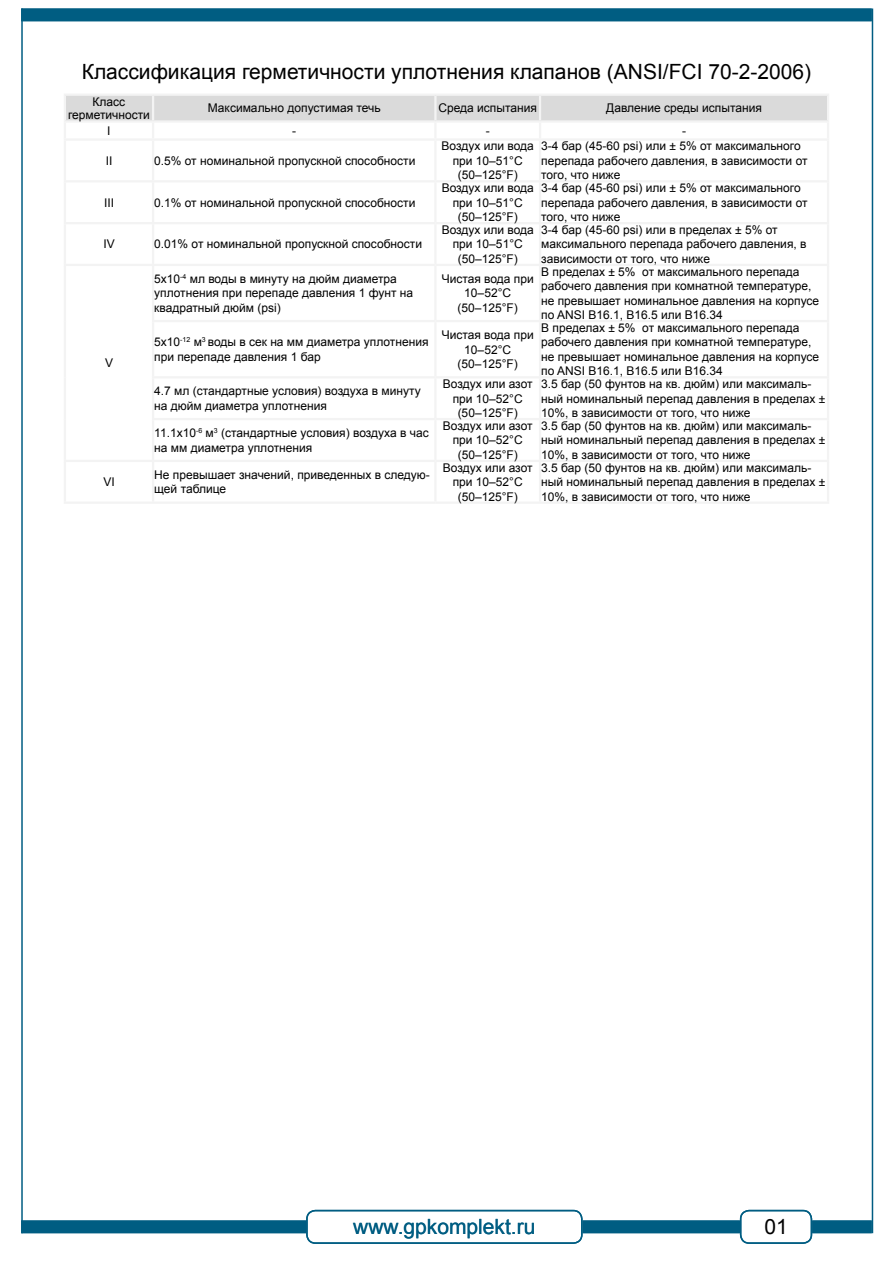
<style>
.page{position:relative;width:893px;height:1263px;background:#fff}
.page>*{position:absolute;margin:0;border:0;box-sizing:border-box;transform-origin:0 0}
.t1{font:21px "Arial";color:#000}
.t2{font:21px "Arial";color:#005d82}
.t3{font:12px/14.4px "Arial";color:#000}
</style>
<div class="page">
<div style="left:21px;top:1220px;width:285px;height:13px;background:#005d82;border:2px solid #005d82"></div>
<div style="left:306px;top:1210px;width:277px;height:34px;border:2px solid #005d82;border-radius:9px"></div>
<div style="left:583px;top:1220px;width:157px;height:13px;background:#005d82;border:2px solid #005d82"></div>
<div style="left:740px;top:1210px;width:72px;height:34px;border:2px solid #005d82;border-radius:9px"></div>
<div style="left:812px;top:1220px;width:60px;height:13px;background:#005d82;border:2px solid #005d82"></div>
<div style="left:21px;top:9px;width:851px;height:12px;background:#005d82"></div>
<hr style="left:872px;top:9px;width:1px;height:1224px;background:#005d82">
<hr style="left:21px;top:9px;width:2px;height:1224px;background:#005d82">
<hr style="left:64px;top:94px;width:89px;height:2px;background:#f3f3f3">
<hr style="left:153px;top:94px;width:282px;height:2px;background:#f3f3f3">
<hr style="left:435px;top:94px;width:105px;height:2px;background:#f3f3f3">
<hr style="left:540px;top:94px;width:289px;height:2px;background:#f3f3f3">
<svg style="left:64px;top:96px;width:765px;height:42px"></svg>
<hr style="left:64px;top:138px;width:89px;height:3px;background:#f3f3f3">
<hr style="left:64px;top:141px;width:2px;height:39px;background:#f3f3f3">
<hr style="left:153px;top:138px;width:282px;height:3px;background:#f3f3f3">
<hr style="left:152px;top:141px;width:2px;height:39px;background:#f3f3f3">
<hr style="left:435px;top:138px;width:105px;height:3px;background:#f3f3f3">
<hr style="left:434px;top:141px;width:3px;height:39px;background:#f3f3f3">
<hr style="left:540px;top:138px;width:289px;height:3px;background:#f3f3f3">
<hr style="left:539px;top:141px;width:2px;height:39px;background:#f3f3f3">
<hr style="left:827px;top:141px;width:2px;height:39px;background:#f3f3f3">
<hr style="left:64px;top:180px;width:89px;height:2px;background:#f3f3f3">
<hr style="left:64px;top:182px;width:2px;height:40px;background:#f3f3f3">
<hr style="left:153px;top:180px;width:282px;height:2px;background:#f3f3f3">
<hr style="left:152px;top:182px;width:2px;height:40px;background:#f3f3f3">
<hr style="left:435px;top:180px;width:105px;height:2px;background:#f3f3f3">
<hr style="left:434px;top:182px;width:3px;height:40px;background:#f3f3f3">
<hr style="left:540px;top:180px;width:289px;height:2px;background:#f3f3f3">
<hr style="left:539px;top:182px;width:2px;height:40px;background:#f3f3f3">
<hr style="left:827px;top:182px;width:2px;height:40px;background:#f3f3f3">
<hr style="left:64px;top:222px;width:89px;height:2px;background:#f3f3f3">
<hr style="left:64px;top:224px;width:2px;height:40px;background:#f3f3f3">
<hr style="left:153px;top:222px;width:282px;height:2px;background:#f3f3f3">
<hr style="left:152px;top:224px;width:2px;height:40px;background:#f3f3f3">
<hr style="left:435px;top:222px;width:105px;height:2px;background:#f3f3f3">
<hr style="left:434px;top:224px;width:3px;height:40px;background:#f3f3f3">
<hr style="left:540px;top:222px;width:289px;height:2px;background:#f3f3f3">
<hr style="left:539px;top:224px;width:2px;height:40px;background:#f3f3f3">
<hr style="left:827px;top:224px;width:2px;height:40px;background:#f3f3f3">
<hr style="left:64px;top:264px;width:89px;height:2px;background:#f3f3f3">
<hr style="left:64px;top:266px;width:2px;height:55px;background:#f3f3f3">
<hr style="left:153px;top:264px;width:282px;height:2px;background:#f3f3f3">
<hr style="left:152px;top:266px;width:2px;height:54px;background:#f3f3f3">
<hr style="left:435px;top:264px;width:105px;height:2px;background:#f3f3f3">
<hr style="left:434px;top:266px;width:3px;height:54px;background:#f3f3f3">
<hr style="left:540px;top:264px;width:289px;height:2px;background:#f3f3f3">
<hr style="left:539px;top:266px;width:2px;height:54px;background:#f3f3f3">
<hr style="left:827px;top:266px;width:2px;height:54px;background:#f3f3f3">
<hr style="left:64px;top:321px;width:2px;height:56px;background:#f3f3f3">
<hr style="left:152px;top:320px;width:283px;height:2px;background:#f3f3f3">
<hr style="left:152px;top:322px;width:2px;height:54px;background:#f3f3f3">
<hr style="left:435px;top:320px;width:105px;height:2px;background:#f3f3f3">
<hr style="left:434px;top:322px;width:3px;height:54px;background:#f3f3f3">
<hr style="left:540px;top:320px;width:289px;height:2px;background:#f3f3f3">
<hr style="left:539px;top:322px;width:2px;height:54px;background:#f3f3f3">
<hr style="left:827px;top:322px;width:2px;height:54px;background:#f3f3f3">
<hr style="left:64px;top:377px;width:2px;height:42px;background:#f3f3f3">
<hr style="left:152px;top:376px;width:283px;height:2px;background:#f3f3f3">
<hr style="left:152px;top:378px;width:2px;height:40px;background:#f3f3f3">
<hr style="left:435px;top:376px;width:105px;height:2px;background:#f3f3f3">
<hr style="left:434px;top:378px;width:3px;height:40px;background:#f3f3f3">
<hr style="left:540px;top:376px;width:289px;height:2px;background:#f3f3f3">
<hr style="left:539px;top:378px;width:2px;height:40px;background:#f3f3f3">
<hr style="left:827px;top:378px;width:2px;height:40px;background:#f3f3f3">
<hr style="left:64px;top:419px;width:2px;height:41px;background:#f3f3f3">
<hr style="left:152px;top:418px;width:283px;height:2px;background:#f3f3f3">
<hr style="left:152px;top:420px;width:2px;height:40px;background:#f3f3f3">
<hr style="left:435px;top:418px;width:105px;height:2px;background:#f3f3f3">
<hr style="left:434px;top:420px;width:3px;height:40px;background:#f3f3f3">
<hr style="left:540px;top:418px;width:289px;height:2px;background:#f3f3f3">
<hr style="left:539px;top:420px;width:2px;height:40px;background:#f3f3f3">
<hr style="left:827px;top:420px;width:2px;height:40px;background:#f3f3f3">
<hr style="left:64px;top:460px;width:89px;height:2px;background:#f3f3f3">
<hr style="left:64px;top:462px;width:2px;height:40px;background:#f3f3f3">
<hr style="left:153px;top:460px;width:282px;height:2px;background:#f3f3f3">
<hr style="left:152px;top:462px;width:2px;height:40px;background:#f3f3f3">
<hr style="left:435px;top:460px;width:105px;height:2px;background:#f3f3f3">
<hr style="left:434px;top:462px;width:3px;height:40px;background:#f3f3f3">
<hr style="left:540px;top:460px;width:289px;height:2px;background:#f3f3f3">
<hr style="left:539px;top:462px;width:2px;height:40px;background:#f3f3f3">
<hr style="left:827px;top:462px;width:2px;height:40px;background:#f3f3f3">
<hr style="left:64px;top:502px;width:89px;height:2px;background:#f3f3f3">
<hr style="left:153px;top:502px;width:282px;height:2px;background:#f3f3f3">
<hr style="left:435px;top:502px;width:105px;height:2px;background:#f3f3f3">
<hr style="left:540px;top:502px;width:289px;height:2px;background:#f3f3f3">
<h1 class="t1" style="left:82px;top:58px;width:731px">Классификация герметичности уплотнения клапанов (ANSI/FCI 70-2-2006)</h1>
<p class="t3" style="left:68px;top:95px;width:83px;line-height:13.8px;text-align:center">Класс герметичности</p>
<p class="t3" style="left:208px;top:101px;width:174px">Максимально допустимая течь</p>
<p class="t3" style="left:438px;top:101px;width:100px">Среда испытания</p>
<p class="t3" style="left:606px;top:101px;width:157px">Давление среды испытания</p>
<p class="t3" style="left:107px;top:124px;width:5px">I</p>
<p class="t3" style="left:292px;top:124px;width:5px">-</p>
<p class="t3" style="left:486px;top:124px;width:5px">-</p>
<p class="t3" style="left:682px;top:124px;width:5px">-</p>
<p class="t3" style="left:106px;top:154px;width:8px">II</p>
<p class="t3" style="left:154px;top:154px;width:263px">0.5% от номинальной пропускной способности</p>
<p class="t3" style="left:442px;top:139px;width:94px;text-align:center">Воздух или вода при 10–51°C (50–125°F)</p>
<p class="t3" style="left:541px;top:139px;width:268px">3-4 бар (45-60 psi) или ± 5% от максимального перепада рабочего давления, в зависимости от того, что ниже</p>
<p class="t3" style="left:442px;top:181px;width:94px;text-align:center">Воздух или вода при 10–51°C (50–125°F)</p>
<p class="t3" style="left:541px;top:181px;width:268px">3-4 бар (45-60 psi) или ± 5% от максимального перепада рабочего давления, в зависимости от того, что ниже</p>
<p class="t3" style="left:104px;top:195px;width:12px">III</p>
<p class="t3" style="left:154px;top:195px;width:263px">0.1% от номинальной пропускной способности</p>
<p class="t3" style="left:442px;top:223px;width:94px;text-align:center">Воздух или вода при 10–51°C (50–125°F)</p>
<p class="t3" style="left:541px;top:223px;width:267px">3-4 бар (45-60 psi) или в пределах ± 5% от максимального перепада рабочего давления, в зависимости от того, что ниже</p>
<p class="t3" style="left:103px;top:237px;width:13px">IV</p>
<p class="t3" style="left:154px;top:237px;width:269px">0.01% от номинальной пропускной способности</p>
<p class="t3" style="left:154px;top:272px;width:261px">5х10<sup>-4</sup> мл воды в минуту на дюйм диаметра уплотнения при перепаде давления 1 фунт на квадратный дюйм (psi)</p>
<p class="t3" style="left:442px;top:272px;width:94px;text-align:center">Чистая вода при<br>10–52°C (50–125°F)</p>
<p class="t3" style="left:541px;top:264px;width:280px">В пределах ± 5% от максимального перепада рабочего давления при комнатной температуре, не превышает номинальное давления на корпусе по ANSI B16.1, B16.5 или B16.34</p>
<p class="t3" style="left:154px;top:335px;width:276px">5х10<sup>-12</sup> м<sup>3</sup> воды в сек на мм диаметра уплотнения при перепаде давления 1 бар</p>
<p class="t3" style="left:442px;top:328px;width:94px;text-align:center">Чистая вода при<br>10–52°C (50–125°F)</p>
<p class="t3" style="left:541px;top:321px;width:280px">В пределах ± 5% от максимального перепада рабочего давления при комнатной температуре, не превышает номинальное давления на корпусе по ANSI B16.1, B16.5 или B16.34</p>
<p class="t3" style="left:154px;top:384px;width:268px">4.7 мл (стандартные условия) воздуха в минуту на дюйм диаметра уплотнения</p>
<p class="t3" style="left:443px;top:377px;width:91px;text-align:center">Воздух или азот при 10–52°C (50–125°F)</p>
<p class="t3" style="left:541px;top:377px;width:286px">3.5 бар (50 фунтов на кв. дюйм) или максималь&shy;ный номинальный перепад давления в пределах ±<br>10%, в зависимости от того, что ниже</p>
<p class="t3" style="left:154px;top:426px;width:276px">11.1х10<sup>-6</sup> м<sup>3</sup> (стандартные условия) воздуха в час на мм диаметра уплотнения</p>
<p class="t3" style="left:443px;top:419px;width:91px;text-align:center">Воздух или азот при 10–52°C (50–125°F)</p>
<p class="t3" style="left:541px;top:419px;width:286px">3.5 бар (50 фунтов на кв. дюйм) или максималь&shy;ный номинальный перепад давления в пределах ±<br>10%, в зависимости от того, что ниже</p>
<p class="t3" style="left:105px;top:356px;width:10px">V</p>
<p class="t3" style="left:103px;top:475px;width:13px">VI</p>
<p class="t3" style="left:154px;top:468px;width:277px">Не превышает значений, приведенных в следую&shy;щей таблице</p>
<p class="t3" style="left:443px;top:460px;width:91px;text-align:center">Воздух или азот при 10–52°C (50–125°F)</p>
<p class="t3" style="left:541px;top:460px;width:286px">3.5 бар (50 фунтов на кв. дюйм) или максималь&shy;ный номинальный перепад давления в пределах ±<br>10%, в зависимости от того, что ниже</p>
<h1 class="t2" style="left:353px;top:1212px;width:184px">www.gpkomplekt.ru</h1>
<h1 class="t1" style="left:764px;top:1212px;width:25px">01</h1>
</div>
